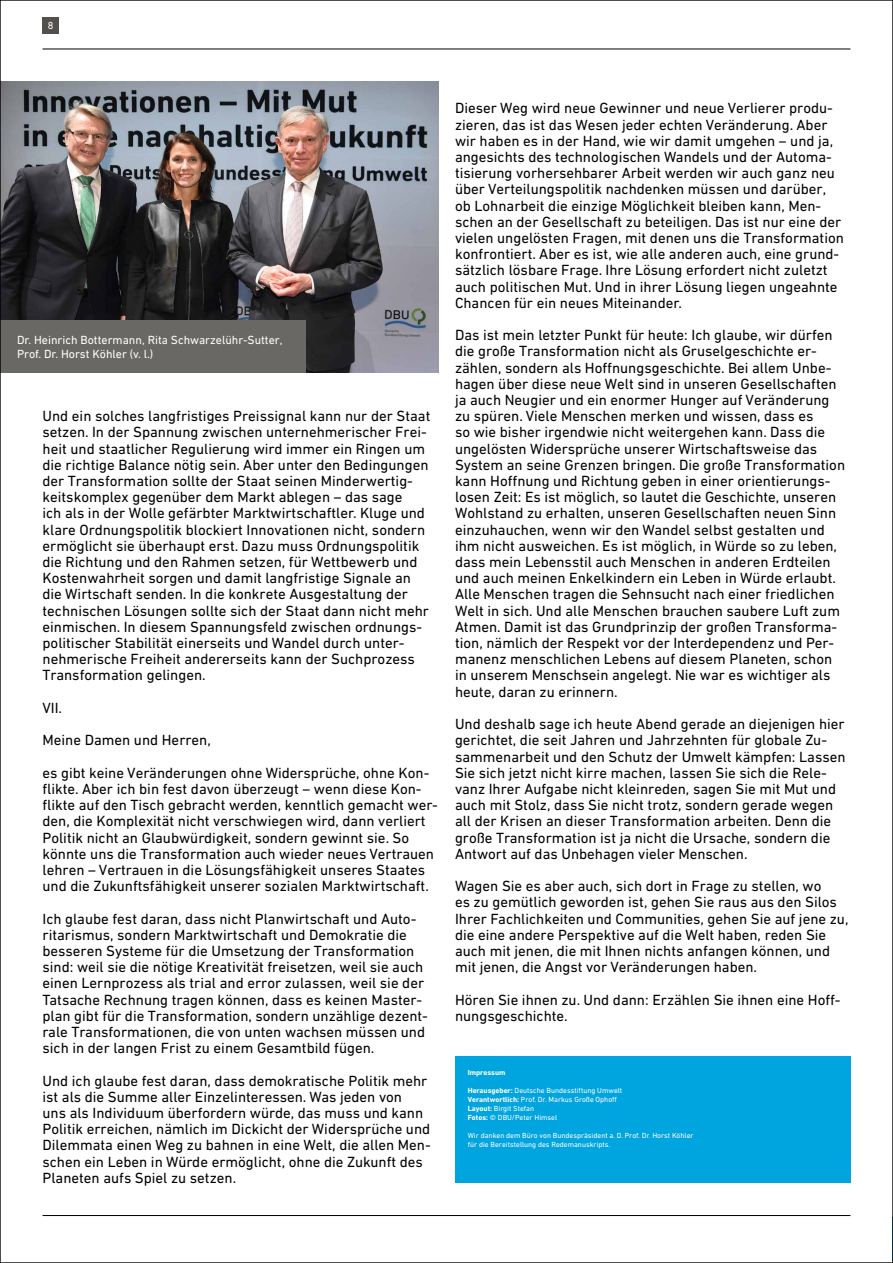
<style>
.page{position:relative;width:893px;height:1263px;background:#fff}
.page>*{position:absolute;margin:0;border:0;box-sizing:border-box;transform-origin:0 0}
.t1{font:15px/16.2px "DIN Next W1 G";color:#000}
.t2{font:12px/14.4px "DIN Next W1 G";color:#fff}
.t3{font:10.5px "DIN Next W1 G";color:#fff}
.t4{font:7.5px/9px "DIN Next W1 G";color:#fff}
.t5{font:700 7.5px "DIN Next W1 G";color:#fff}
.s1{font-weight:700}
</style>
<div class="page">
<img style="left:2px;top:81px;width:437px;height:292px">
<div style="left:455px;top:1057px;width:395px;height:126px;background:#00a4df"></div>
<div style="left:0;top:320px;width:306px;height:53px;background:#6a6864"></div>
<div style="left:43px;top:17px;width:16px;height:16px;background:#53504c"></div>
<hr style="left:43px;top:49px;width:807px;height:1px;background:#000">
<hr style="left:43px;top:1215px;width:807px;height:1px;background:#000">
<p class="t3" style="left:48px;top:19px;width:7px">8</p>
<p class="t2" style="left:17px;top:332px;width:267px">Dr. Heinrich Bottermann, Rita Schwarzelühr-Sutter,<br>Prof. Dr. Horst Köhler (v. l.)</p>
<p class="t1" style="left:43px;top:408px;width:389px">Und ein solches langfristiges Preissignal kann nur der Staat setzen. In der Spannung zwischen unternehmerischer Frei&shy;heit und staatlicher Regulierung wird immer ein Ringen um die richtige Balance nötig sein. Aber unter den Bedingungen der Transformation sollte der Staat seinen Minderwertig&shy;keitskomplex gegenüber dem Markt ablegen – das sage<br>ich als in der Wolle gefärbter Marktwirtschaftler. Kluge und klare Ordnungspolitik blockiert Innovationen nicht, sondern ermöglicht sie überhaupt erst. Dazu muss Ordnungspolitik die Richtung und den Rahmen setzen, für Wettbewerb und Kostenwahrheit sorgen und damit langfristige Signale an die Wirtschaft senden. In die konkrete Ausgestaltung der technischen Lösungen sollte sich der Staat dann nicht mehr einmischen. In diesem Spannungsfeld zwischen ordnungs&shy;politischer Stabilität einerseits und Wandel durch unter&shy;nehmerische Freiheit andererseits kann der Suchprozess Transformation gelingen.</p>
<p class="t1" style="left:43px;top:691px;width:388px;line-height:32.4px">VII.<br>Meine Damen und Herren,<br>es gibt keine Veränderungen ohne Widersprüche, ohne Kon-</p>
<p class="t1" style="left:43px;top:780px;width:397px">flikte. Aber ich bin fest davon überzeugt – wenn diese Kon&shy;flikte auf den Tisch gebracht werden, kenntlich gemacht wer&shy;den, die Komplexität nicht verschwiegen wird, dann verliert Politik nicht an Glaubwürdigkeit, sondern gewinnt sie. So könnte uns die Transformation auch wieder neues Vertrauen lehren – Vertrauen in die Lösungsfähigkeit unseres Staates und die Zukunftsfähigkeit unserer sozialen Marktwirtschaft.</p>
<p class="t1" style="left:43px;top:910px;width:387px">Ich glaube fest daran, dass nicht Planwirtschaft und Auto&shy;ritarismus, sondern Marktwirtschaft und Demokratie die besseren Systeme für die Umsetzung der Transformation sind: weil sie die nötige Kreativität freisetzen, weil sie auch einen Lernprozess als trial and error zulassen, weil sie der Tatsache Rechnung tragen können, dass es keinen Master&shy;plan gibt für die Transformation, sondern unzählige dezent&shy;rale Transformationen, die von unten wachsen müssen und sich in der langen Frist zu einem Gesamtbild fügen.</p>
<p class="t1" style="left:43px;top:1072px;width:390px">Und ich glaube fest daran, dass demokratische Politik mehr ist als die Summe aller Einzelinteressen. Was jeden von<br>uns als Individuum überfordern würde, das muss und kann Politik erreichen, nämlich im Dickicht der Widersprüche und Dilemmata einen Weg zu bahnen in eine Welt, die allen Men&shy;schen ein Leben in Würde ermöglicht, ohne die Zukunft des Planeten aufs Spiel zu setzen.</p>
<p class="t1" style="left:455px;top:100px;width:390px">Dieser Weg wird neue Gewinner und neue Verlierer produ&shy;zieren, das ist das Wesen jeder echten Veränderung. Aber wir haben es in der Hand, wie wir damit umgehen – und ja, angesichts des technologischen Wandels und der Automa&shy;tisierung vorhersehbarer Arbeit werden wir auch ganz neu über Verteilungspolitik nachdenken müssen und darüber, ob Lohnarbeit die einzige Möglichkeit bleiben kann, Men&shy;schen an der Gesellschaft zu beteiligen. Das ist nur eine der vielen ungelösten Fragen, mit denen uns die Transformation konfrontiert. Aber es ist, wie alle anderen auch, eine grund&shy;sätzlich lösbare Frage. Ihre Lösung erfordert nicht zuletzt auch politischen Mut. Und in ihrer Lösung liegen ungeahnte Chancen für ein neues Miteinander.</p>
<p class="t1" style="left:455px;top:327px;width:392px">Das ist mein letzter Punkt für heute: Ich glaube, wir dürfen die große Transformation nicht als Gruselgeschichte er&shy;zählen, sondern als Hoffnungsgeschichte. Bei allem Unbe&shy;hagen über diese neue Welt sind in unseren Gesellschaften ja auch Neugier und ein enormer Hunger auf Veränderung zu spüren. Viele Menschen merken und wissen, dass es<br>so wie bisher irgendwie nicht weitergehen kann. Dass die ungelösten Widersprüche unserer Wirtschaftsweise das System an seine Grenzen bringen. Die große Transformation kann Hoffnung und Richtung geben in einer orientierungs&shy;losen Zeit: Es ist möglich, so lautet die Geschichte, unseren Wohlstand zu erhalten, unseren Gesellschaften neuen Sinn einzuhauchen, wenn wir den Wandel selbst gestalten und ihm nicht ausweichen. Es ist möglich, in Würde so zu leben, dass mein Lebensstil auch Menschen in anderen Erdteilen und auch meinen Enkelkindern ein Leben in Würde erlaubt.<br>Alle Menschen tragen die Sehnsucht nach einer friedlichen Welt in sich. Und alle Menschen brauchen saubere Luft zum Atmen. Damit ist das Grundprinzip der großen Transforma&shy;tion, nämlich der Respekt vor der Interdependenz und Per&shy;manenz menschlichen Lebens auf diesem Planeten, schon in unserem Menschsein angelegt. Nie war es wichtiger als heute, daran zu erinnern.</p>
<p class="t1" style="left:455px;top:716px;width:392px">Und deshalb sage ich heute Abend gerade an diejenigen hier gerichtet, die seit Jahren und Jahrzehnten für globale Zu&shy;sammenarbeit und den Schutz der Umwelt kämpfen: Lassen Sie sich jetzt nicht kirre machen, lassen Sie sich die Rele&shy;vanz Ihrer Aufgabe nicht kleinreden, sagen Sie mit Mut und auch mit Stolz, dass Sie nicht trotz, sondern gerade wegen all der Krisen an dieser Transformation arbeiten. Denn die große Transformation ist ja nicht die Ursache, sondern die Antwort auf das Unbehagen vieler Menschen.</p>
<p class="t1" style="left:455px;top:878px;width:395px">Wagen Sie es aber auch, sich dort in Frage zu stellen, wo<br>es zu gemütlich geworden ist, gehen Sie raus aus den Silos Ihrer Fachlichkeiten und Communities, gehen Sie auf jene zu, die eine andere Perspektive auf die Welt haben, reden Sie auch mit jenen, die mit Ihnen nichts anfangen können, und mit jenen, die Angst vor Veränderungen haben.</p>
<p class="t1" style="left:455px;top:991px;width:387px">Hören Sie ihnen zu. Und dann: Erzählen Sie ihnen eine Hoff&shy;nungsgeschichte.</p>
<p class="t5" style="left:468px;top:1068px;width:39px">Impressum</p>
<p class="t4" style="left:468px;top:1086px;width:156px"><span class="s1">Herausgeber:</span> Deutsche Bundesstiftung Umwelt <span class="s1">Verantwortlich:</span> Prof. Dr. Markus Große Ophoff <span class="s1">Layout:</span> Birgit Stefan<br><span class="s1">Fotos:</span> © DBU/Peter Himsel</p>
<p class="t4" style="left:468px;top:1131px;width:227px">Wir danken dem Büro von Bundespräsident a. D. Prof. Dr. Horst Köhler für die Bereitstellung des Redemanuskripts.</p>
</div>
